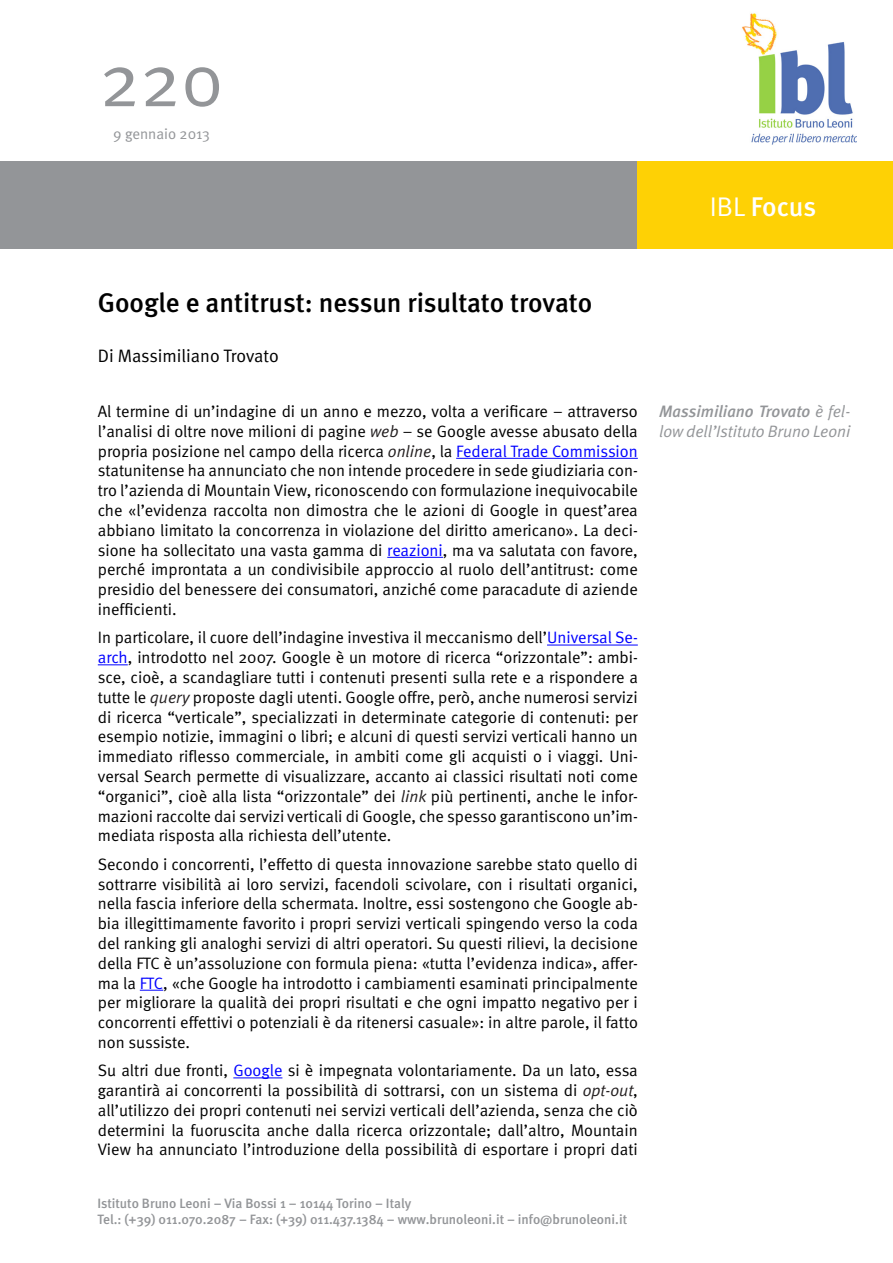
<style>
.page{position:relative;width:893px;height:1263px;background:#fff}
.page>*{position:absolute;margin:0;border:0;box-sizing:border-box;transform-origin:0 0}
.t1{font:75px "Meta Normal";color:#939598}
.t2{font:500 27px "Meta";color:#000}
.Square{font:500 27px "Meta";letter-spacing:-.005em;color:#fff}
.Author{font:18px "Meta Normal LF";letter-spacing:-.005em;color:#000}
.Body{font:16.5px/19.8px "Meta Normal";color:#000;text-align:justify}
.Biography{font:italic 16.5px/19.8px "Meta Normal LF";color:#939598}
.t3{font:15px "Meta Normal";color:#939598}
.Body-2{font:500 13.5px "Meta";color:#939598}
.s1{font-family:"Meta Normal";font-weight:400}
.s2{font-family:"Meta Normal LF";font-style:italic;color:#231f20}
.s3{font-family:"Meta Normal LF";color:#00f}
.s4{font-family:"Meta Medium LF"}
</style>
<div class="page">
<div style="left:0;top:161px;width:714px;height:87px;background:#939598"></div>
<div style="left:638px;top:161px;width:255px;height:87px;background:#fed105"></div>
<img style="left:742px;top:13px;width:114px;height:132px">
<hr style="left:456px;top:458px;width:182px;height:1px;background:#00f">
<hr style="left:387px;top:557px;width:56px;height:1px;background:#00f">
<hr style="left:547px;top:645px;width:91px;height:1px;background:#00f">
<hr style="left:98px;top:664px;width:30px;height:1px;background:#00f">
<svg style="left:140px;top:990px;width:23px;height:1px"></svg>
<hr style="left:233px;top:1077px;width:49px;height:1px;background:#00f">
<p class="t1" style="left:100px;top:37px;width:125px">220</p>
<p class="t3" style="left:113px;top:126px;width:98px">9 gennaio 2013</p>
<p class="Square" style="left:710px;top:190px;width:108px"><span class="s1">IBL</span> Focus</p>
<p class="t2" style="left:98px;top:287px;width:496px">Google e antitrust: nessun risultato trovato</p>
<p class="Author" style="left:98px;top:345px;width:182px">Di Massimiliano Trovato</p>
<p class="Body" style="left:98px;top:401px;width:542px">Al termine di un’indagine di un anno e mezzo, volta a verificare – attraverso l’analisi di oltre nove milioni di pagine <span class="s2">web</span> – se Google avesse abusato della propria posizione nel campo della ricerca <span class="s2">online</span>, la <span class="s3">Federal Trade Commission </span>statunitense ha annunciato che non intende procedere in sede giudiziaria con&shy;tro l’azienda di Mountain View, riconoscendo con formulazione inequivocabile che «l’evidenza raccolta non dimostra che le azioni di Google in quest’area abbiano limitato la concorrenza in violazione del diritto americano». La deci&shy;sione ha sollecitato una vasta gamma di <span class="s3">reazioni</span>, ma va salutata con favore, perché improntata a un condivisibile approccio al ruolo dell’antitrust: come presidio del benessere dei consumatori, anziché come paracadute di aziende inefficienti.</p>
<p class="Body" style="left:98px;top:627px;width:542px">In particolare, il cuore dell’indagine investiva il meccanismo dell’<span class="s3">Universal Se&shy;arch</span>, introdotto nel 2007. Google è un motore di ricerca “orizzontale”: ambi&shy;sce, cioè, a scandagliare tutti i contenuti presenti sulla rete e a rispondere a tutte le <span class="s2">query</span> proposte dagli utenti. Google offre, però, anche numerosi servizi di ricerca “verticale”, specializzati in determinate categorie di contenuti: per esempio notizie, immagini o libri; e alcuni di questi servizi verticali hanno un immediato riflesso commerciale, in ambiti come gli acquisti o i viaggi. Uni&shy;versal Search permette di visualizzare, accanto ai classici risultati noti come “organici”, cioè alla lista “orizzontale” dei <span class="s2">link</span> più pertinenti, anche le infor&shy;mazioni raccolte dai servizi verticali di Google, che spesso garantiscono un’im&shy;mediata risposta alla richiesta dell’utente.</p>
<p class="Body" style="left:98px;top:854px;width:542px">Secondo i concorrenti, l’effetto di questa innovazione sarebbe stato quello di sottrarre visibilità ai loro servizi, facendoli scivolare, con i risultati organici, nella fascia inferiore della schermata. Inoltre, essi sostengono che Google ab&shy;bia illegittimamente favorito i propri servizi verticali spingendo verso la coda del ranking gli analoghi servizi di altri operatori. Su questi rilievi, la decisione della FTC è un’assoluzione con formula piena: «tutta l’evidenza indica», affer&shy;ma la <span class="s3">FTC</span>, «che Google ha introdotto i cambiamenti esaminati principalmente per migliorare la qualità dei propri risultati e che ogni impatto negativo per i concorrenti effettivi o potenziali è da ritenersi casuale»: in altre parole, il fatto non sussiste.</p>
<p class="Body" style="left:98px;top:1060px;width:542px">Su altri due fronti, <span class="s3">Google</span> si è impegnata volontariamente. Da un lato, essa garantirà ai concorrenti la possibilità di sottrarsi, con un sistema di <span class="s2">opt-out</span>, all’utilizzo dei propri contenuti nei servizi verticali dell’azienda, senza che ciò determini la fuoruscita anche dalla ricerca orizzontale; dall’altro, Mountain View ha annunciato l’introduzione della possibilità di esportare i propri dati</p>
<p class="Body-2" style="left:97px;top:1195px;width:315px">Istituto Bruno Leoni – Via Bossi 1 – 10144 Torino – Italy</p>
<p class="Body-2" style="left:97px;top:1212px;width:531px">Tel.: (+39) 011.070.2087 – Fax: (+39) 011.437.1384 – www.brunoleoni.it – info@brunoleoni.it</p>
<p class="Biography" style="left:659px;top:401px;width:193px"><span class="s4">Massimiliano Trovato</span> è fel&shy;low dell’Istituto Bruno Leoni</p>
</div>
